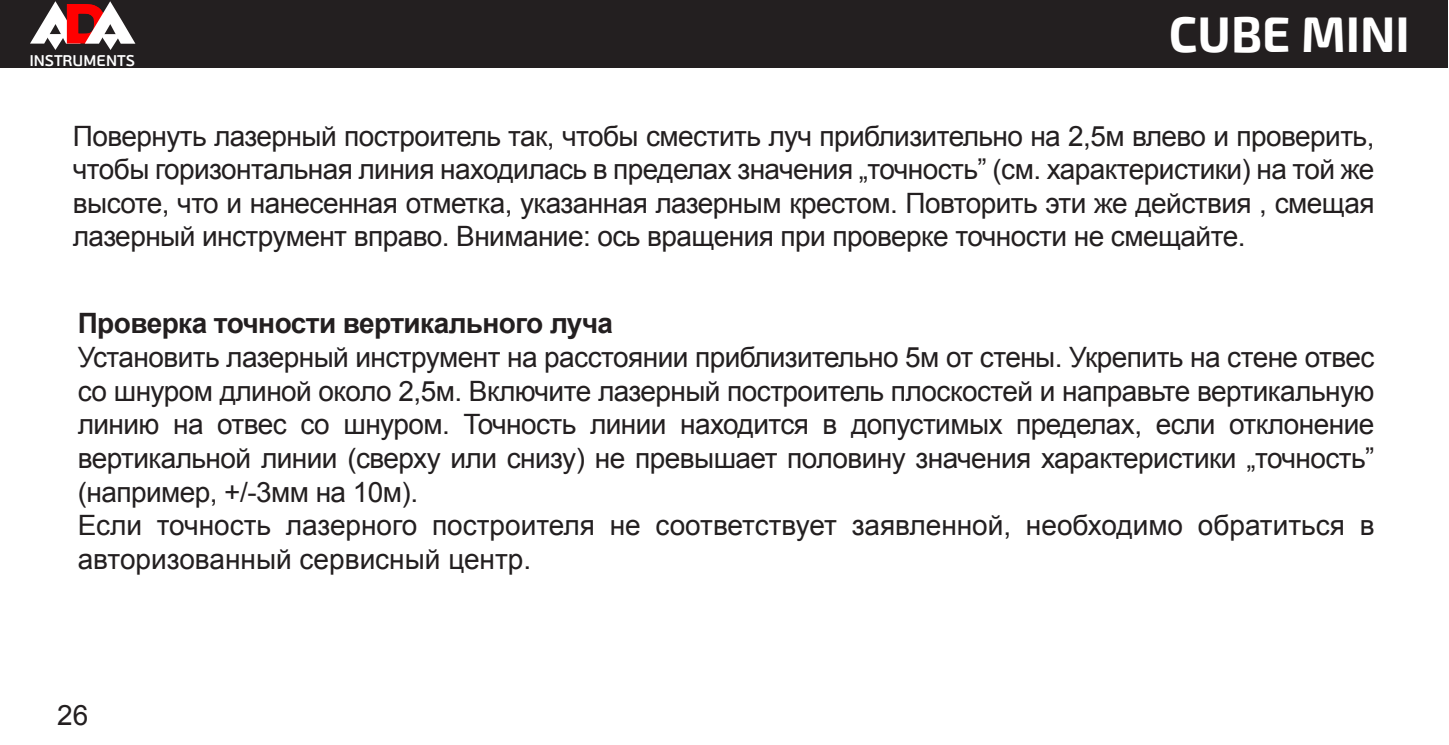
<style>
.page{position:relative;width:1449px;height:745px;background:#fff}
.page>*{position:absolute;margin:0;border:0;box-sizing:border-box;transform-origin:0 0}
.t1{font:700 49px "Exo 2";color:#fff}
.t2{font:28px/33.6px "Arial";letter-spacing:-.02em;color:#231f20;text-align:justify}
.t3{font:700 28px "Arial";letter-spacing:-.02em;color:#231f20}
.t4{font:600 15.4px "PF Beau Sans Pro";color:#fff}
</style>
<div class="page">
<div style="left:0;top:0;width:1447px;height:67px;background:#231f20"></div>
<hr style="left:1448px;top:2px;width:1px;height:65px;background:#231f20">
<svg style="left:30px;top:1px;width:106px;height:49px"></svg>
<p class="t4" style="left:29px;top:51px;width:107px">INSTRUMENTS</p>
<h1 class="t1" style="left:1169px;top:5px;width:242px">CUBE MINI</h1>
<p class="t2" style="left:73px;top:119px;width:1303px">Повернуть лазерный построитель так, чтобы сместить луч приблизительно на 2,5м влево и проверить, чтобы горизонтальная линия находилась в пределах значения „точность” (см. характеристики) на той же высоте, что и нанесенная отметка, указанная лазерным крестом. Повторить эти же действия , смещая лазерный инструмент вправо. Внимание: ось вращения при проверке точности не смещайте.</p>
<p class="t3" style="left:78px;top:304px;width:537px">Проверка точности вертикального луча</p>
<p class="t2" style="left:78px;top:340px;width:1298px;text-align:left">Установить лазерный инструмент на расстоянии приблизительно 5м от стены. Укрепить на стене отвес со шнуром длиной около 2,5м. Включите лазерный построитель плоскостей и направьте вертикальную линию на отвес со шнуром. Точность линии находится в допустимых пределах, если отклонение вертикальной линии (сверху или снизу) не превышает половину значения характеристики „точность” (например, +/-3мм на 10м).<br>Если точность лазерного построителя не соответствует заявленной, необходимо обратиться в авторизованный сервисный центр.</p>
<p class="t2" style="left:57px;top:697px;width:33px">26</p>
</div>
